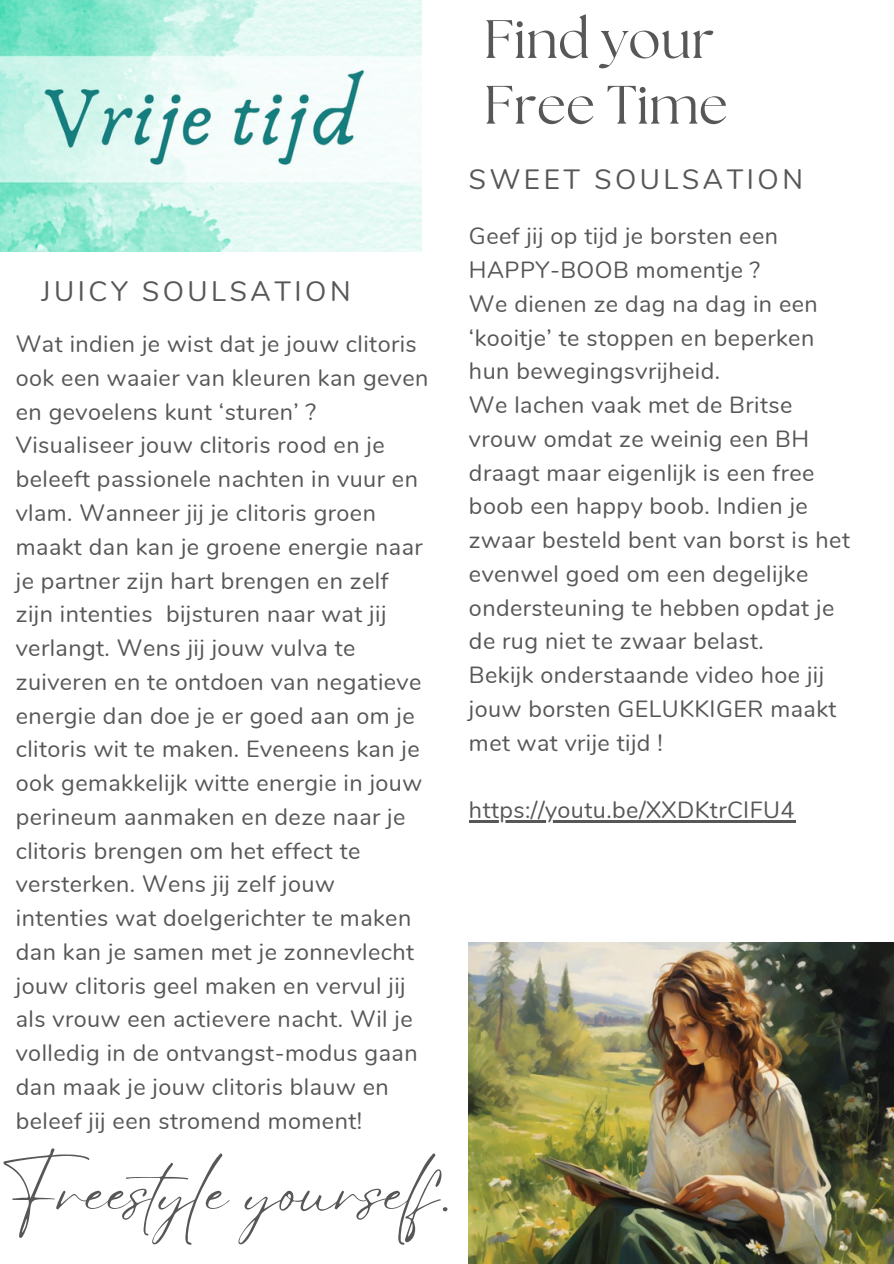
<style>
.page{position:relative;width:894px;height:1264px;background:#fff}
.page>*{position:absolute;margin:0;border:0;box-sizing:border-box;transform-origin:0 0}
.t1{font:64.8px "Eyesome Script";color:#575757}
.t2{font:53.85px/65.7px "The Seasons";letter-spacing:.005em;color:#575757}
.t3{font:27.9px "Nunito";letter-spacing:.125em;color:#575757}
.t4{font:23.4px/33.8px "Nunito";letter-spacing:.02em;color:#575757}
</style>
<div class="page">
<img style="left:0;top:0;width:421px;height:251px">
<img style="left:469px;top:942px;width:424px;height:321px">
<hr style="left:469px;top:820px;width:325px;height:2px;background:#575757">
<p class="t3" style="left:42px;top:272px;width:310px">JUICY SOULSATION</p>
<p class="t4" style="left:16px;top:327px;width:414px">Wat indien je wist dat je jouw clitoris ook een waaier van kleuren kan geven en gevoelens kunt ‘sturen’ ?</p>
<h1 class="t4" style="left:16px;top:429px;width:408px">Visualiseer jouw clitoris rood en je beleeft passionele nachten in vuur en vlam. Wanneer jij je clitoris groen maakt dan kan je groene energie naar je partner zijn hart brengen en zelf zijn intenties bijsturen naar wat jij verlangt. Wens jij jouw vulva te zuiveren en te ontdoen van negatieve energie dan doe je er goed aan om je clitoris wit te maken. Eveneens kan je ook gemakkelijk witte energie in jouw perineum aanmaken en deze naar je clitoris brengen om het effect te versterken. Wens jij zelf jouw intenties wat doelgerichter te maken dan kan je samen met je zonnevlecht jouw clitoris geel maken en vervul jij als vrouw een actievere nacht. Wil je volledig in de ontvangst-modus gaan dan maak je jouw clitoris blauw en beleef jij een stromend moment!</h1>
<p class="t1" style="left:0;top:1149px;width:452px">Freestyle yourself.</p>
<h2 class="t2" style="left:483px;top:10px;width:245px">Find your<br>Free Time</h2>
<h3 class="t3" style="left:469px;top:161px;width:335px">SWEET SOULSATION</h3>
<p class="t4" style="left:469px;top:220px;width:310px">Geef jij op tijd je borsten een<br>HAPPY-BOOB momentje ?</p>
<p class="t4" style="left:469px;top:287px;width:350px">We dienen ze dag na dag in een ‘kooitje’ te stoppen en beperken hun bewegingsvrijheid.</p>
<p class="t4" style="left:469px;top:388px;width:382px">We lachen vaak met de Britse vrouw omdat ze weinig een BH draagt maar eigenlijk is een free boob een happy boob. Indien je zwaar besteld bent van borst is het evenwel goed om een degelijke ondersteuning te hebben opdat je de rug niet te zwaar belast.</p>
<h3 class="t4" style="left:469px;top:658px;width:369px">Bekijk onderstaande video hoe jij jouw borsten GELUKKIGER maakt met wat vrije tijd !</h3>
<p class="t4" style="left:469px;top:793px;width:327px">https://youtu.be/XXDKtrCIFU4</p>
</div>
